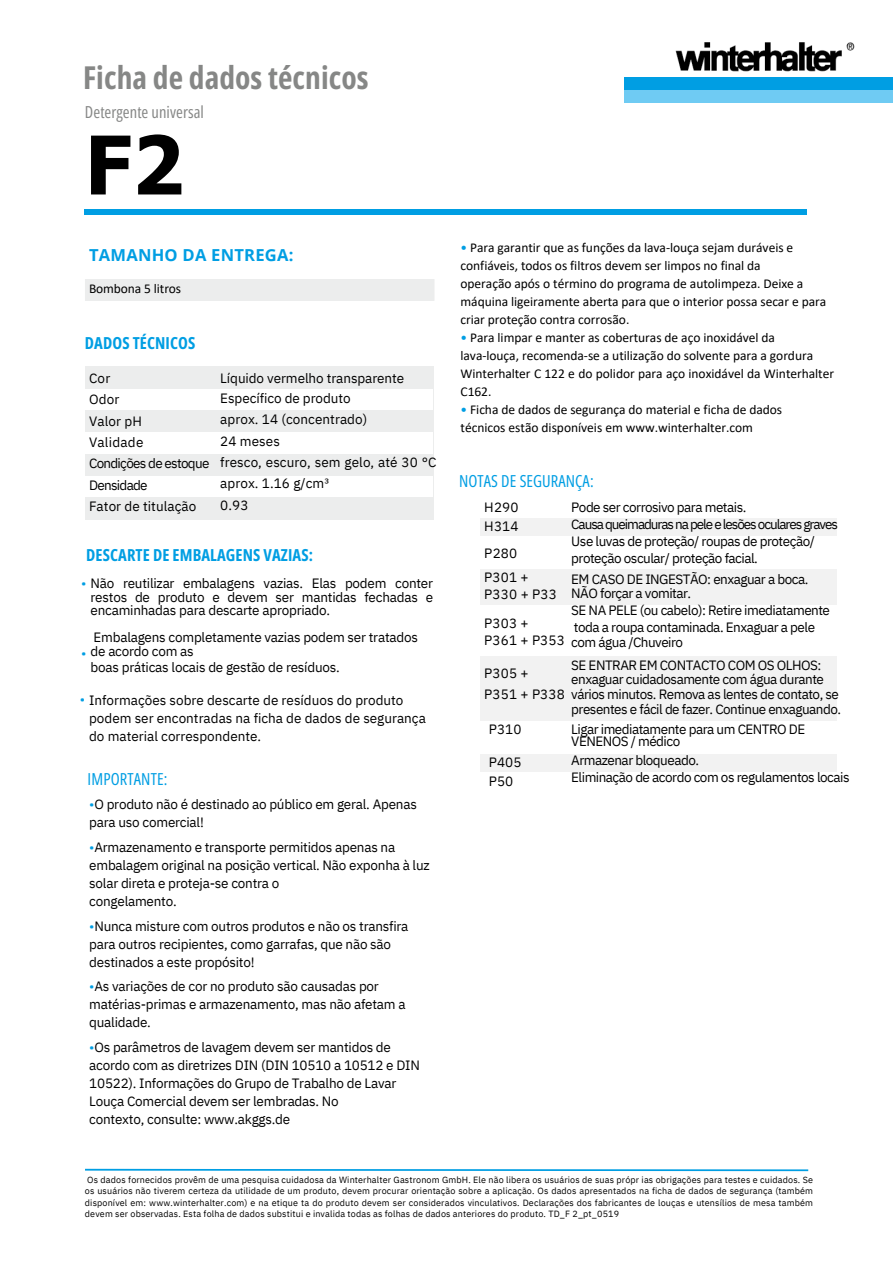
<style>
.page{position:relative;width:893px;height:1264px;background:#fff}
.page>*{position:absolute;margin:0;border:0;box-sizing:border-box;transform-origin:0 0}
.t1{font:700 81px "Tahoma";color:#000}
.t2{font:700 31.5px "Open Sans Condensed";letter-spacing:.005em;color:#868786}
.t3{font:700 16.5px "Open Sans Condensed";letter-spacing:.005em;color:#009ee3}
.t4{font:16.5px "Open Sans Condensed";letter-spacing:.005em;color:#009ee3}
.t5{font:16.5px "Open Sans Condensed";letter-spacing:.005em;color:#868786}
.t6{font:700 16.5px "Open Sans";letter-spacing:.015em;color:#009ee3}
.t7{font:13.5px/18px "IBM Plex Sans";letter-spacing:-.015em;color:#000}
.t8{font:13.5px/18px "Calibri";letter-spacing:-.005em;color:#000}
.t9{font:13.5px "IBM Plex Sans";letter-spacing:-.04em;color:#000}
.t10{font:13.5px/21.3px "IBM Plex Sans";letter-spacing:.005em;color:#000}
.t11{font:13.5px "IBM Plex Sans";letter-spacing:-.08em;color:#000}
.t12{font:13.5px/21.3px "IBM Plex Sans";letter-spacing:-.055em;color:#000}
.t13{font:13.5px "IBM Plex Sans";letter-spacing:.01em;color:#000}
.t14{font:13.5px "IBM Plex Sans";letter-spacing:.015em;color:#000}
.t15{font:13.5px "IBM Plex Sans";color:#009ee3}
.t16{font:9px/11.2px "IBM Plex Sans";letter-spacing:.015em;color:#000;text-align:justify}
.s1{color:#009ee3}
</style>
<div class="page">
<img style="left:675px;top:42px;width:179px;height:29px">
<div style="left:85px;top:367px;width:348px;height:21px;background:#eceded"></div>
<hr style="left:85px;top:366px;width:348px;height:1px;background:#eceded">
<div style="left:85px;top:410px;width:348px;height:22px;background:#eceded"></div>
<div style="left:85px;top:454px;width:348px;height:22px;background:#eceded"></div>
<div style="left:85px;top:498px;width:348px;height:21px;background:#eceded"></div>
<hr style="left:85px;top:497px;width:348px;height:1px;background:#eceded">
<hr style="left:85px;top:519px;width:348px;height:1px;background:#eceded">
<svg style="left:433px;top:366px;width:1px;height:154px"></svg>
<div style="left:85px;top:279px;width:132px;height:22px;background:#eceded"></div>
<div style="left:217px;top:279px;width:217px;height:22px;background:#eceded"></div>
<div style="left:85px;top:209px;width:722px;height:6px;background:#009ee3"></div>
<svg style="left:85px;top:1168px;width:723px;height:3px"></svg>
<div style="left:480px;top:518px;width:83px;height:17px;background:#f2f2f2"></div>
<div style="left:563px;top:518px;width:273px;height:17px;background:#f2f2f2"></div>
<div style="left:480px;top:569px;width:83px;height:36px;background:#f2f2f2"></div>
<div style="left:563px;top:569px;width:273px;height:36px;background:#f2f2f2"></div>
<div style="left:480px;top:656px;width:83px;height:64px;background:#f2f2f2"></div>
<div style="left:563px;top:656px;width:273px;height:64px;background:#f2f2f2"></div>
<div style="left:480px;top:753px;width:83px;height:18px;background:#f2f2f2"></div>
<div style="left:563px;top:753px;width:273px;height:18px;background:#f2f2f2"></div>
<div style="left:623px;top:77px;width:269px;height:13px;background:#009ee3"></div>
<div style="left:623px;top:90px;width:269px;height:13px;background:#6fcbf3"></div>
<p class="t2" style="left:83px;top:56px;width:287px">Ficha de dados técnicos</p>
<p class="t5" style="left:85px;top:100px;width:120px">Detergente universal</p>
<p class="t1" style="left:85px;top:113px;width:100px">F2</p>
<p class="t6" style="left:89px;top:243px;width:206px">TAMANHO DA ENTREGA:</p>
<p class="t8" style="left:89px;top:280px;width:94px">Bombona 5 litros</p>
<p class="t3" style="left:85px;top:331px;width:112px">DADOS TÉCNICOS</p>
<p class="t7" style="left:89px;top:369px;width:23px">Cor</p>
<p class="t7" style="left:89px;top:390px;width:32px">Odor</p>
<p class="t7" style="left:89px;top:411px;width:54px">Valor pH</p>
<p class="t14" style="left:89px;top:433px;width:56px">Validade</p>
<p class="t12" style="left:89px;top:453px;width:122px">Condições de estoque<br>Densidade</p>
<p class="t10" style="left:89px;top:495px;width:109px">Fator de titulação</p>
<p class="t7" style="left:220px;top:369px;width:185px">Líquido vermelho transparente</p>
<p class="t7" style="left:220px;top:389px;width:132px">Específico de produto</p>
<p class="t10" style="left:220px;top:408px;width:148px">aprox. 14 (concentrado)</p>
<p class="t7" style="left:220px;top:431px;width:61px">24 meses</p>
<p class="t10" style="left:220px;top:451px;width:218px">fresco, escuro, sem gelo, até 30 °C aprox. 1.16 g/cm³</p>
<p class="t7" style="left:220px;top:495px;width:30px">0.93</p>
<p class="t3" style="left:86px;top:543px;width:228px">DESCARTE DE EMBALAGENS VAZIAS:</p>
<p class="t7" style="left:81px;top:574px;width:353px"><span class="s1">•</span> Não reutilizar embalagens vazias. Elas podem conter</p>
<p class="t7" style="left:91px;top:590px;width:344px;line-height:13.5px">restos de produto e devem ser mantidas fechadas e encaminhadas para descarte apropriado.</p>
<p class="t7" style="left:91px;top:630px;width:329px;line-height:13.5px">Embalagens completamente vazias podem ser tratados de acordo com as</p>
<p class="t7" style="left:91px;top:657px;width:251px">boas práticas locais de gestão de resíduos.</p>
<p class="t15" style="left:81px;top:644px;width:7px">•</p>
<p class="t7" style="left:89px;top:690px;width:338px;text-indent:-9px"><span class="s1">•</span> Informações sobre descarte de resíduos do produto podem ser encontradas na ficha de dados de segurança do material correspondente.</p>
<p class="t4" style="left:88px;top:767px;width:81px">IMPORTANTE:</p>
<p class="t7" style="left:89px;top:795px;width:329px"><span class="s1">•</span>O produto não é destinado ao público em geral. Apenas para uso comercial!</p>
<p class="t7" style="left:89px;top:837px;width:342px"><span class="s1">•</span>Armazenamento e transporte permitidos apenas na embalagem original na posição vertical. Não exponha à luz solar direta e proteja-se contra o</p>
<p class="t7" style="left:89px;top:891px;width:89px">congelamento.</p>
<p class="t7" style="left:89px;top:916px;width:320px"><span class="s1">•</span>Nunca misture com outros produtos e não os transfira para outros recipientes, como garrafas, que não são destinados a este propósito!</p>
<p class="t7" style="left:89px;top:977px;width:318px"><span class="s1">•</span>As variações de cor no produto são causadas por matérias-primas e armazenamento, mas não afetam a qualidade.</p>
<p class="t7" style="left:89px;top:1037px;width:332px"><span class="s1">•</span>Os parâmetros de lavagem devem ser mantidos de acordo com as diretrizes DIN (DIN 10510 a 10512 e DIN 10522). Informações do Grupo de Trabalho de Lavar Louça Comercial devem ser lembradas. No</p>
<p class="t7" style="left:89px;top:1109px;width:202px">contexto, consulte: www.akggs.de</p>
<p class="t8" style="left:460px;top:239px;width:334px"><span class="s1">•</span> Para garantir que as funções da lava-louça sejam duráveis e</p>
<p class="t8" style="left:460px;top:257px;width:302px">confiáveis, todos os filtros devem ser limpos no final da</p>
<p class="t8" style="left:460px;top:275px;width:344px">operação após o término do programa de autolimpeza. Deixe a</p>
<p class="t8" style="left:460px;top:293px;width:367px">máquina ligeiramente aberta para que o interior possa secar e para</p>
<p class="t8" style="left:460px;top:311px;width:170px">criar proteção contra corrosão.</p>
<p class="t8" style="left:460px;top:329px;width:316px"><span class="s1">•</span> Para limpar e manter as coberturas de aço inoxidável da</p>
<p class="t8" style="left:460px;top:347px;width:354px">lava-louça, recomenda-se a utilização do solvente para a gordura</p>
<p class="t8" style="left:460px;top:365px;width:375px">Winterhalter C 122 e do polidor para aço inoxidável da Winterhalter<br>C162.</p>
<p class="t8" style="left:460px;top:401px;width:323px"><span class="s1">•</span> Ficha de dados de segurança do material e ficha de dados</p>
<p class="t8" style="left:460px;top:419px;width:294px">técnicos estão disponíveis em www.winterhalter.com</p>
<p class="t4" style="left:459px;top:469px;width:136px">NOTAS DE SEGURANÇA:</p>
<p class="t9" style="left:571px;top:498px;width:177px">Pode ser corrosivo para metais.</p>
<p class="t11" style="left:571px;top:515px;width:268px">Causa queimaduras na pele e lesões oculares graves</p>
<p class="t9" style="left:571px;top:532px;width:245px">Use luvas de proteção/ roupas de proteção/</p>
<p class="t9" style="left:571px;top:549px;width:188px">proteção oscular/ proteção facial.</p>
<p class="t9" style="left:571px;top:570px;width:238px">EM CASO DE INGESTÃO: enxaguar a boca.</p>
<p class="t9" style="left:571px;top:584px;width:121px">NÃO forçar a vomitar.</p>
<p class="t9" style="left:571px;top:601px;width:260px">SE NA PELE (ou cabelo): Retire imediatamente</p>
<p class="t9" style="left:574px;top:617px;width:242px">toda a roupa contaminada. Enxaguar a pele</p>
<p class="t9" style="left:571px;top:633px;width:113px">com água /Chuveiro</p>
<p class="t9" style="left:571px;top:656px;width:252px">SE ENTRAR EM CONTACTO COM OS OLHOS:</p>
<p class="t9" style="left:571px;top:670px;width:254px">enxaguar cuidadosamente com água durante</p>
<p class="t9" style="left:571px;top:685px;width:269px">vários minutos. Remova as lentes de contato, se</p>
<p class="t9" style="left:571px;top:699px;width:271px">presentes e fácil de fazer. Continue enxaguando.</p>
<p class="t9" style="left:571px;top:720px;width:235px">Ligar imediatamente para um CENTRO DE</p>
<p class="t9" style="left:571px;top:732px;width:110px">VENENOS / médico</p>
<p class="t9" style="left:571px;top:751px;width:129px">Armazenar bloqueado.</p>
<p class="t9" style="left:571px;top:768px;width:280px">Eliminação de acordo com os regulamentos locais</p>
<p class="t7" style="left:484px;top:498px;width:36px">H290</p>
<p class="t7" style="left:484px;top:517px;width:36px">H314</p>
<p class="t7" style="left:484px;top:544px;width:34px">P280</p>
<p class="t7" style="left:484px;top:567px;width:46px">P301 +</p>
<p class="t7" style="left:484px;top:584px;width:74px">P330 + P33</p>
<p class="t7" style="left:484px;top:613px;width:46px">P303 +</p>
<p class="t13" style="left:484px;top:631px;width:82px">P361 + P353</p>
<p class="t7" style="left:484px;top:664px;width:46px">P305 +</p>
<p class="t13" style="left:484px;top:684px;width:82px">P351 + P338</p>
<p class="t7" style="left:488px;top:720px;width:34px">P310</p>
<p class="t7" style="left:488px;top:752px;width:34px">P405</p>
<p class="t7" style="left:488px;top:772px;width:26px">P50</p>
<p class="t16" style="left:85px;top:1174px;width:729px">Os dados fornecidos provêm de uma pesquisa cuidadosa da Winterhalter Gastronom GmbH. Ele não libera os usuários de suas própr ias obrigações para testes e cuidados. Se os usuários não tiverem certeza da utilidade de um produto, devem procurar orientação sobre a aplicação. Os dados apresentados na ficha de dados de segurança (também disponível em: www.winterhalter.com) e na etique ta do produto devem ser considerados vinculativos. Declarações dos fabricantes de louças e utensílios de mesa também devem ser observadas. Esta folha de dados substitui e invalida todas as folhas de dados anteriores do produto. TD_F 2_pt_0519</p>
</div>
